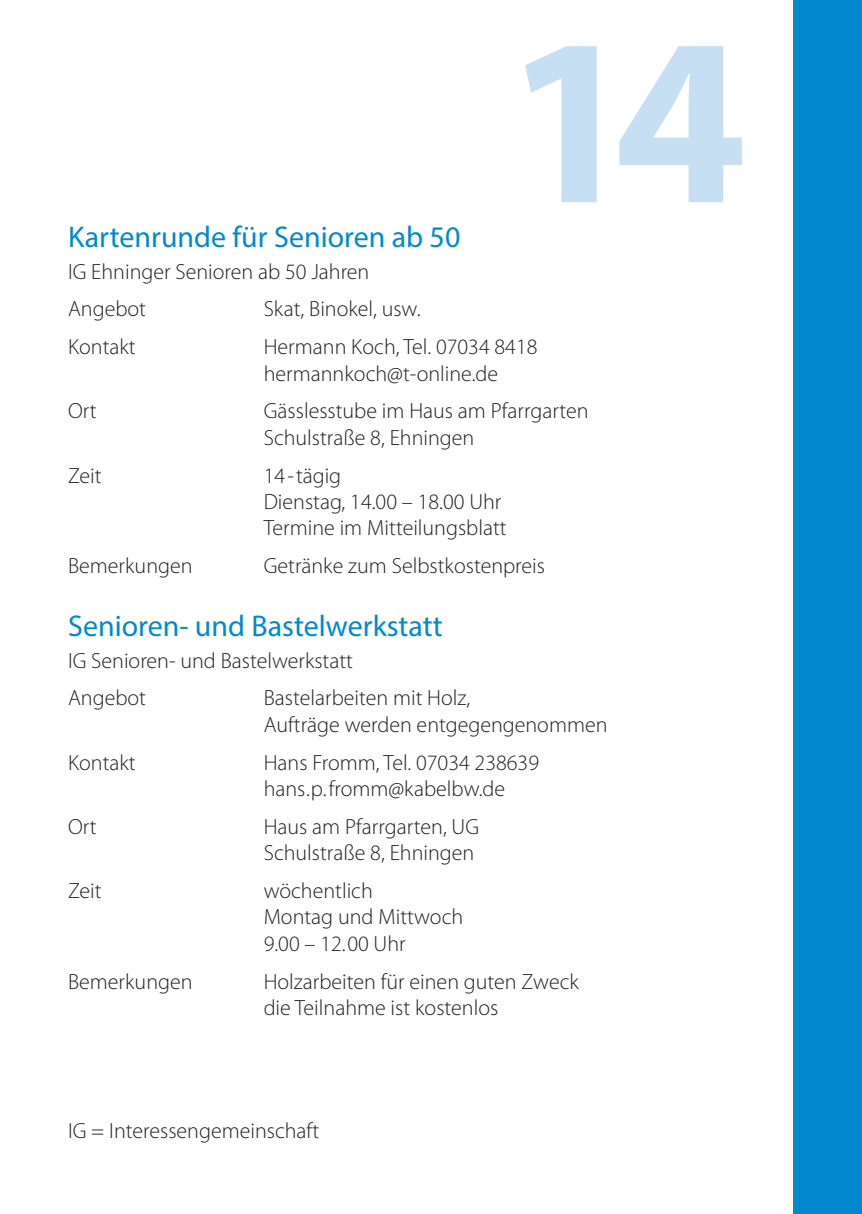
<style>
.page{position:relative;width:862px;height:1214px;background:#fff}
.page>*{position:absolute;margin:0;border:0;box-sizing:border-box;transform-origin:0 0}
.t1{font:700 240px "Myriad Pro";color:#c7dff2}
.t2{font:30px "Myriad Pro";color:#0089cf}
.t3{font:300 22px/26.4px "Myriad Pro";color:#231f20}
</style>
<div class="page">
<div style="left:794px;top:0;width:68px;height:1213px;background:#0089cf"></div>
<h2 class="t2" style="left:68px;top:218px;width:394px">Kartenrunde für Senioren ab 50</h2>
<p class="t3" style="left:68px;top:253px;width:303px;line-height:37.8px">IG Ehninger Senioren ab 50 Jahren<br>Angebot</p>
<p class="t3" style="left:264px;top:296px;width:158px">Skat, Binokel, usw.</p>
<h1 class="t1" style="left:505px;top:-35px;width:244px">14</h1>
<p class="t3" style="left:68px;top:334px;width:69px">Kontakt</p>
<p class="t3" style="left:264px;top:334px;width:275px">Hermann Koch, Tel. 07034 8418 hermannkoch@t-online.de</p>
<p class="t3" style="left:68px;top:398px;width:30px">Ort</p>
<p class="t3" style="left:264px;top:398px;width:326px">Gässlesstube im Haus am Pfarrgarten<br>Schulstraße 8, Ehningen</p>
<p class="t3" style="left:68px;top:462px;width:35px">Zeit</p>
<p class="t3" style="left:264px;top:462px;width:244px">14-tägig<br>Dienstag, 14.00 – 18.00 Uhr<br>Termine im Mitteilungsblatt</p>
<p class="t3" style="left:68px;top:553px;width:126px">Bemerkungen</p>
<p class="t3" style="left:264px;top:553px;width:283px">Getränke zum Selbstkostenpreis</p>
<h2 class="t2" style="left:68px;top:607px;width:376px">Senioren- und Bastelwerkstatt</h2>
<p class="t3" style="left:68px;top:641px;width:286px;line-height:37.8px">IG Senioren- und Bastelwerkstatt<br>Angebot</p>
<p class="t3" style="left:264px;top:685px;width:345px">Bastelarbeiten mit Holz,<br>Aufträge werden entgegengenommen</p>
<p class="t3" style="left:68px;top:749px;width:69px">Kontakt</p>
<p class="t3" style="left:264px;top:749px;width:277px">Hans Fromm, Tel. 07034 238639 hans.p.fromm@kabelbw.de</p>
<p class="t3" style="left:68px;top:813px;width:30px">Ort</p>
<p class="t3" style="left:264px;top:813px;width:217px">Haus am Pfarrgarten, UG<br>Schulstraße 8, Ehningen</p>
<p class="t3" style="left:68px;top:877px;width:35px">Zeit</p>
<p class="t3" style="left:264px;top:877px;width:201px">wöchentlich<br>Montag und Mittwoch<br>9.00 – 12.00 Uhr</p>
<p class="t3" style="left:68px;top:968px;width:126px">Bemerkungen</p>
<p class="t3" style="left:264px;top:968px;width:317px">Holzarbeiten für einen guten Zweck die Teilnahme ist kostenlos</p>
<p class="t3" style="left:68px;top:1117px;width:253px">IG = Interessengemeinschaft</p>
</div>
